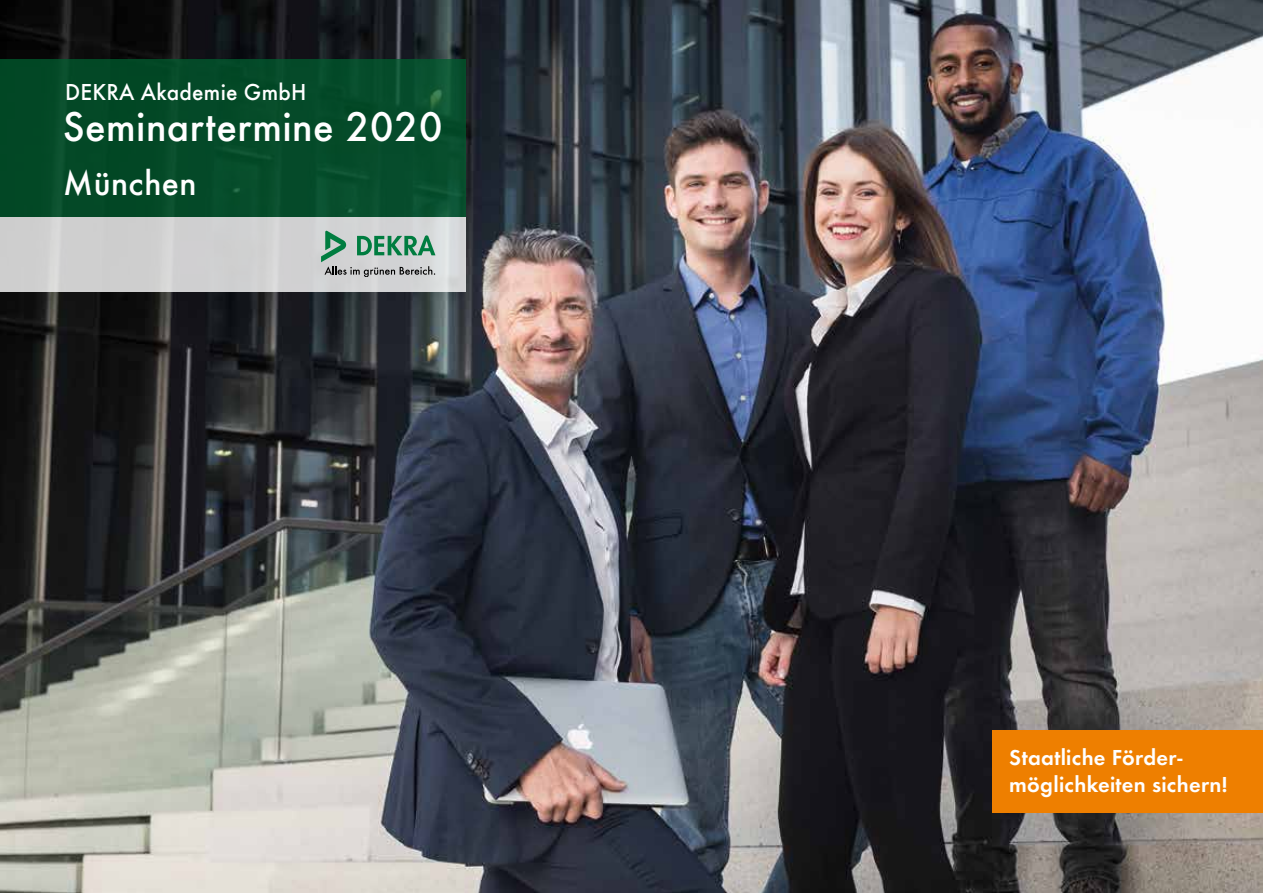
<style>
.page{position:relative;width:1263px;height:893px;background:#fff}
.page>*{position:absolute;margin:0;border:0;box-sizing:border-box;transform-origin:0 0}
.t1{font:500 43.2px "Futura TOT";letter-spacing:.01em;color:#fff}
.t2{font:500 36px "Futura TOT";letter-spacing:.01em;color:#fff}
.t3{font:500 24px "Futura TOT";letter-spacing:.01em;color:#fff}
.t4{font:22.5px/27px "Futura TOT Dem";letter-spacing:.01em;color:#fff}
</style>
<div class="page">
<img style="left:0;top:0;width:1263px;height:893px">
<div style="left:0;top:217px;width:466px;height:75px;background:#d0d0d0"></div>
<svg style="left:321px;top:231px;width:114px;height:45px"></svg>
<div style="left:0;top:60px;width:466px;height:157px;background:#044a28"></div>
<div style="left:992px;top:731px;width:271px;height:82px;background:#ee7f00"></div>
<p class="t3" style="left:65px;top:78px;width:243px">DEKRA Akademie GmbH</p>
<h1 class="t1" style="left:63px;top:102px;width:381px">Seminartermine 2020</h1>
<h2 class="t2" style="left:63px;top:162px;width:135px">München</h2>
<p class="t4" style="left:1009px;top:743px;width:220px">Staatliche Förder&shy;möglichkeiten sichern!</p>
</div>
